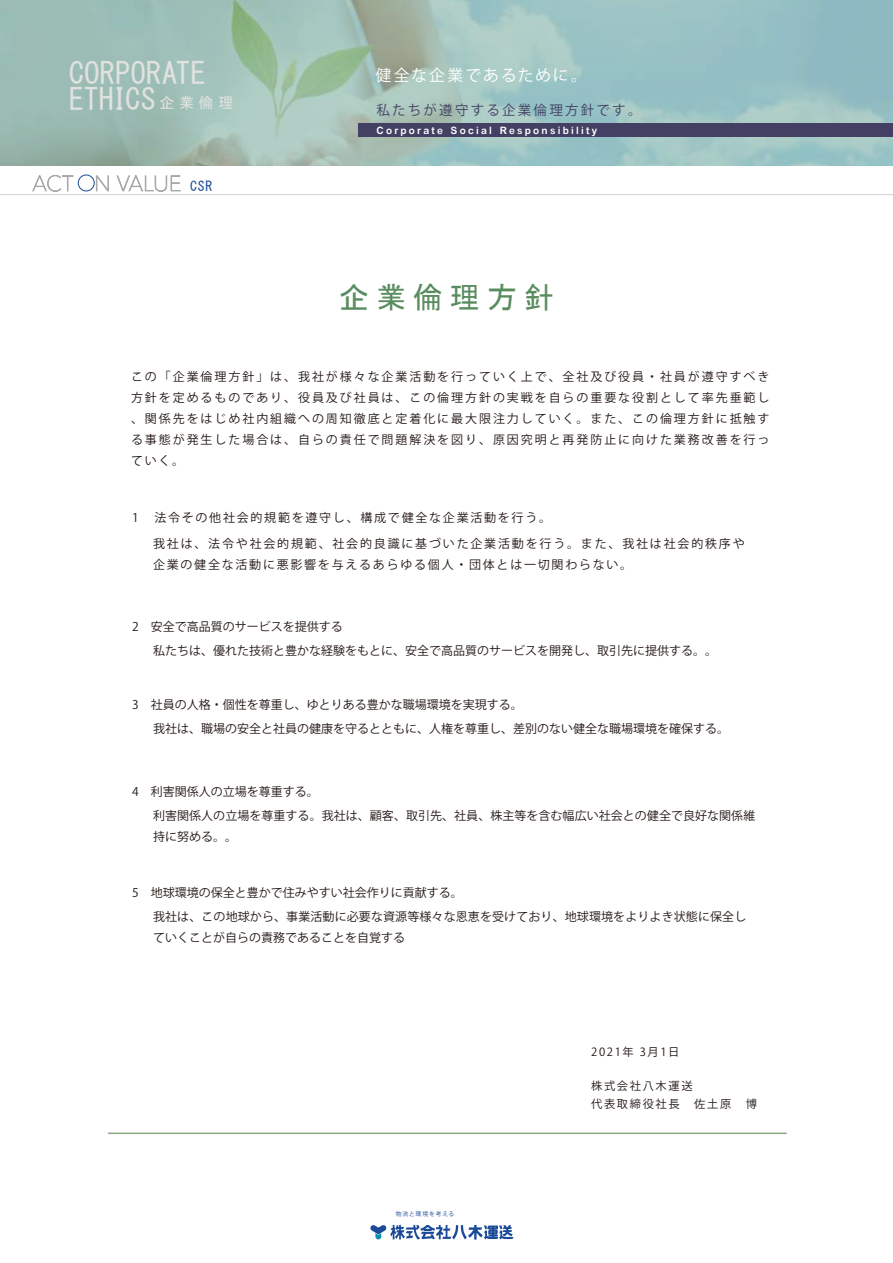
<style>
.page{position:relative;width:893px;height:1263px;background:#fff}
.page>*{position:absolute;margin:0;border:0;box-sizing:border-box;transform-origin:0 0}
.t1{font:30px/26px "MS Gothic";letter-spacing:.01em;color:#e1e2de}
.t2{font:30px "MS Gothic";letter-spacing:.235em;color:#598c5f}
.t3{font:15.9px "Koz Go Pro";letter-spacing:.12em;color:#fff}
.t4{font:15px "MS Gothic";color:#e1e2de}
.t5{font:13.5px "Koz Go Pr 6 N";letter-spacing:.165em;color:#434064}
.t6{font:12px/24.2px "Koz Go Pr 6 N";letter-spacing:.005em;color:#231815}
.t7{font:12px/21px "Koz Go Pr 6 N";letter-spacing:.15em;color:#231815}
.t8{font:12px "Koz Go Pr 6 N";letter-spacing:.145em;color:#231815}
.t9{font:11.25px/18px "Koz Go Pr 6 N";letter-spacing:.145em;color:#231815}
.t10{font:10.2px "DFHS Gothic W7";letter-spacing:.225em;color:#fff}
.t11{font:5.85px "Koz Go Pro";letter-spacing:.15em;color:#1b4b98}
</style>
<div class="page">
<svg style="left:370px;top:1225px;width:143px;height:14px"></svg>
<svg style="left:32px;top:175px;width:42px;height:17px"></svg>
<svg style="left:96px;top:175px;width:13px;height:17px"></svg>
<svg style="left:117px;top:175px;width:64px;height:17px"></svg>
<hr style="left:0;top:194px;width:893px;height:1px;background:#d0d1d1">
<hr style="left:108px;top:1132px;width:679px;height:2px;background:#8ea785">
<div style="left:78px;top:175px;width:17px;height:16px;border:1px solid #1b4b97;border-radius:50%"></div>
<svg style="left:0;top:0;width:893px;height:166px;background:#9dc0ba"></svg>
<div style="left:359px;top:123px;width:534px;height:14px;background:#434064"></div>
<h1 class="t1" style="left:69px;top:60px;width:138px">CORPORATE<br>ETHICS</h1>
<h2 class="t3" style="left:375px;top:65px;width:213px">健全な企業であるために。</h2>
<p class="t4" style="left:160px;top:96px;width:75px">企業倫理</p>
<p class="t5" style="left:376px;top:102px;width:267px">私たちが遵守する企業倫理方針です。</p>
<p class="t10" style="left:377px;top:125px;width:222px">Corporate Social Responsibility</p>
<h1 class="t2" style="left:339px;top:283px;width:217px">企業倫理方針</h1>
<p class="t6" style="left:131px;top:366px;width:640px;line-height:21px;text-align:justify">この「企業倫理方針」は、我社が様々な企業活動を行っていく上で、全社及び役員・社員が遵守すべき方針を定めるものであり、役員及び社員は、この倫理方針の実戦を自らの重要な役割として率先垂範し、関係先をはじめ社内組織への周知徹底と定着化に最大限注力していく。また、この倫理方針に抵触する事態が発生した場合は、自らの責任で問題解決を図り、原因究明と再発防止に向けた業務改善を行っていく。</p>
<p class="t8" style="left:132px;top:510px;width:420px">1　法令その他社会的規範を遵守し、構成で健全な企業活動を行う。</p>
<p class="t7" style="left:153px;top:533px;width:593px">我社は、法令や社会的規範、社会的良識に基づいた企業活動を行う。また、我社は社会的秩序や企業の健全な活動に悪影響を与えるあらゆる個人・団体とは一切関わらない。</p>
<p class="t6" style="left:153px;top:615px;width:566px;text-indent:-21px">2　安全で高品質のサービスを提供する<br>私たちは、優れた技術と豊かな経験をもとに、安全で高品質のサービスを開発し、取引先に提供する。。</p>
<p class="t6" style="left:153px;top:692px;width:578px;text-indent:-21px">3　社員の人格・個性を尊重し、ゆとりある豊かな職場環境を実現する。<br>我社は、職場の安全と社員の健康を守るとともに、人権を尊重し、差別のない健全な職場環境を確保する。</p>
<p class="t6" style="left:153px;top:779px;width:604px;text-indent:-21px">4　利害関係人の立場を尊重する。<br>利害関係人の立場を尊重する。我社は、顧客、取引先、社員、株主等を含む幅広い社会との健全で良好な関係維</p>
<p class="t6" style="left:153px;top:824px;width:85px">持に努める。。</p>
<p class="t6" style="left:153px;top:881px;width:595px;text-indent:-21px">5　地球環境の保全と豊かで住みやすい社会作りに貢献する。<br>我社は、この地球から、事業活動に必要な資源等様々な恩恵を受けており、地球環境をよりよき状態に保全し</p>
<p class="t6" style="left:153px;top:926px;width:254px">ていくことが自らの責務であることを自覚する</p>
<p class="t11" style="left:396px;top:1210px;width:60px">物流と環境を考える</p>
<p class="t9" style="left:591px;top:1043px;width:90px">2021年 3月1日</p>
<p class="t9" style="left:591px;top:1077px;width:167px">株式会社八木運送<br>代表取締役社長　佐土原　博</p>
</div>
